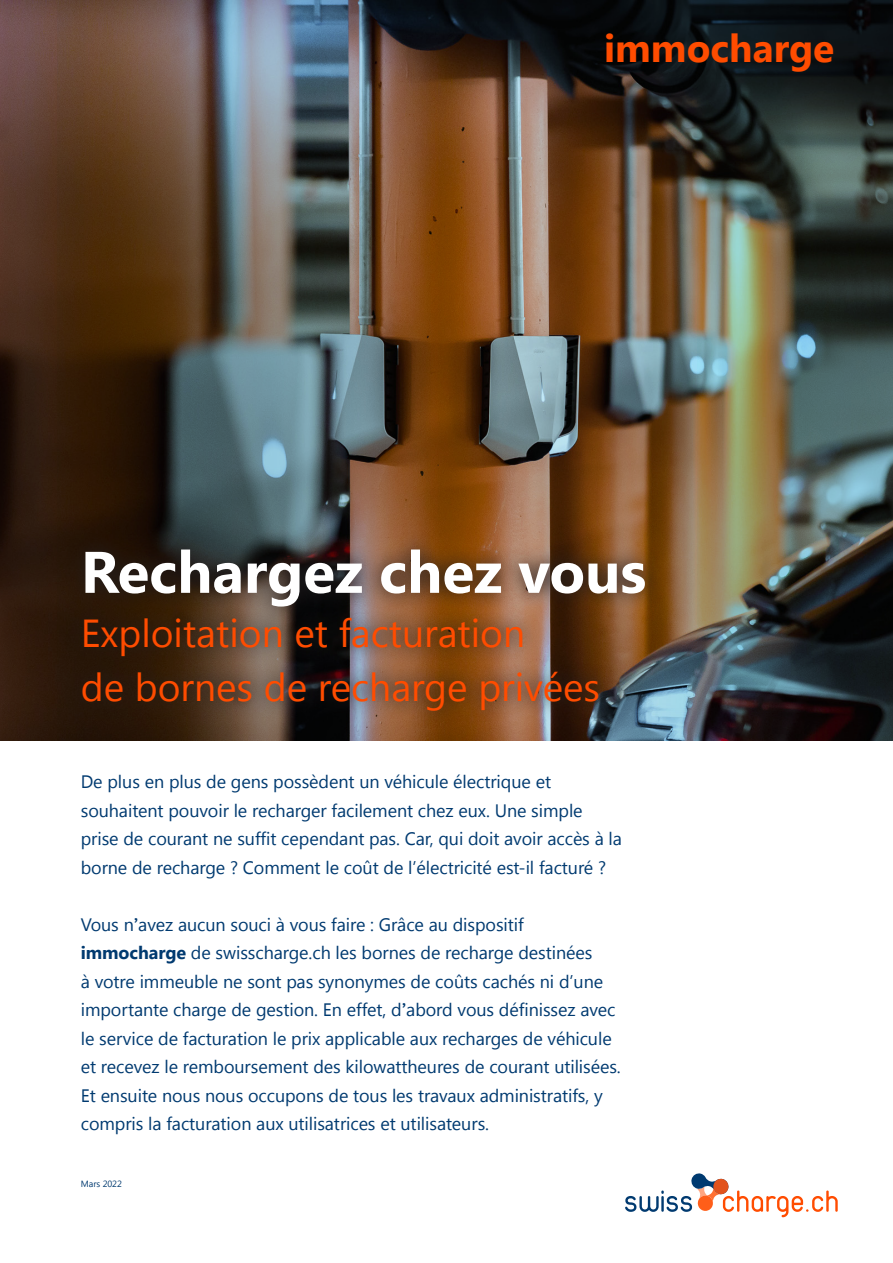
<style>
.page{position:relative;width:893px;height:1263px;background:#fff}
.page>*{position:absolute;margin:0;border:0;box-sizing:border-box;transform-origin:0 0}
.t1{font:700 58.5px "Segoe UI";color:#fff}
.t2{font:39px/54px "Segoe UI";color:#ff4c00}
.t3{font:700 39px "Segoe UI";color:#ff4c00}
.t4{font:18px/28.5px "Segoe UI";letter-spacing:-.005em;color:#003a70}
.t5{font:9px "Segoe UI";letter-spacing:-.005em;color:#003a70}
.s1{font-family:"Segoe Pro";font-weight:600}
.s2{font-weight:700}
</style>
<div class="page">
<img style="left:0;top:0;width:893px;height:741px">
<img style="left:65px;top:532px;width:598px;height:196px">
<svg style="left:625px;top:1173px;width:213px;height:44px"></svg>
<p class="t3" style="left:604px;top:21px;width:232px">immocharge</p>
<p class="t1" style="left:81px;top:530px;width:567px">Rechargez chez vous</p>
<p class="t2" style="left:81px;top:604px;width:521px">Exploitation et facturation<br>de bornes de recharge privées</p>
<p class="t4" style="left:81px;top:767px;width:543px">De plus en plus de gens possèdent un véhicule électrique et souhaitent pouvoir le recharger facilement chez eux. Une simple prise de courant ne suffit cependant pas. Car, qui doit avoir accès à la borne de recharge ? Comment le coût de l’électricité est-il facturé ?</p>
<p class="t4" style="left:81px;top:909px;width:542px">Vous n<span class="s1">’</span>avez aucun souci à vous faire : Grâce au dispositif <span class="s2">immocharge</span> de swisscharge.ch les bornes de recharge destinées<br>à votre immeuble ne sont pas synonymes de coûts cachés ni d’une importante charge de gestion. En effet, d<span class="s1">’</span>abord vous définissez avec le service de facturation le prix applicable aux recharges de véhicule et recevez le remboursement des kilowattheures de courant utilisées.<br>Et ensuite nous nous occupons de tous les travaux administratifs, y compris la facturation aux utilisatrices et utilisateurs.</p>
<p class="t5" style="left:81px;top:1178px;width:43px">Mars 2022</p>
</div>
